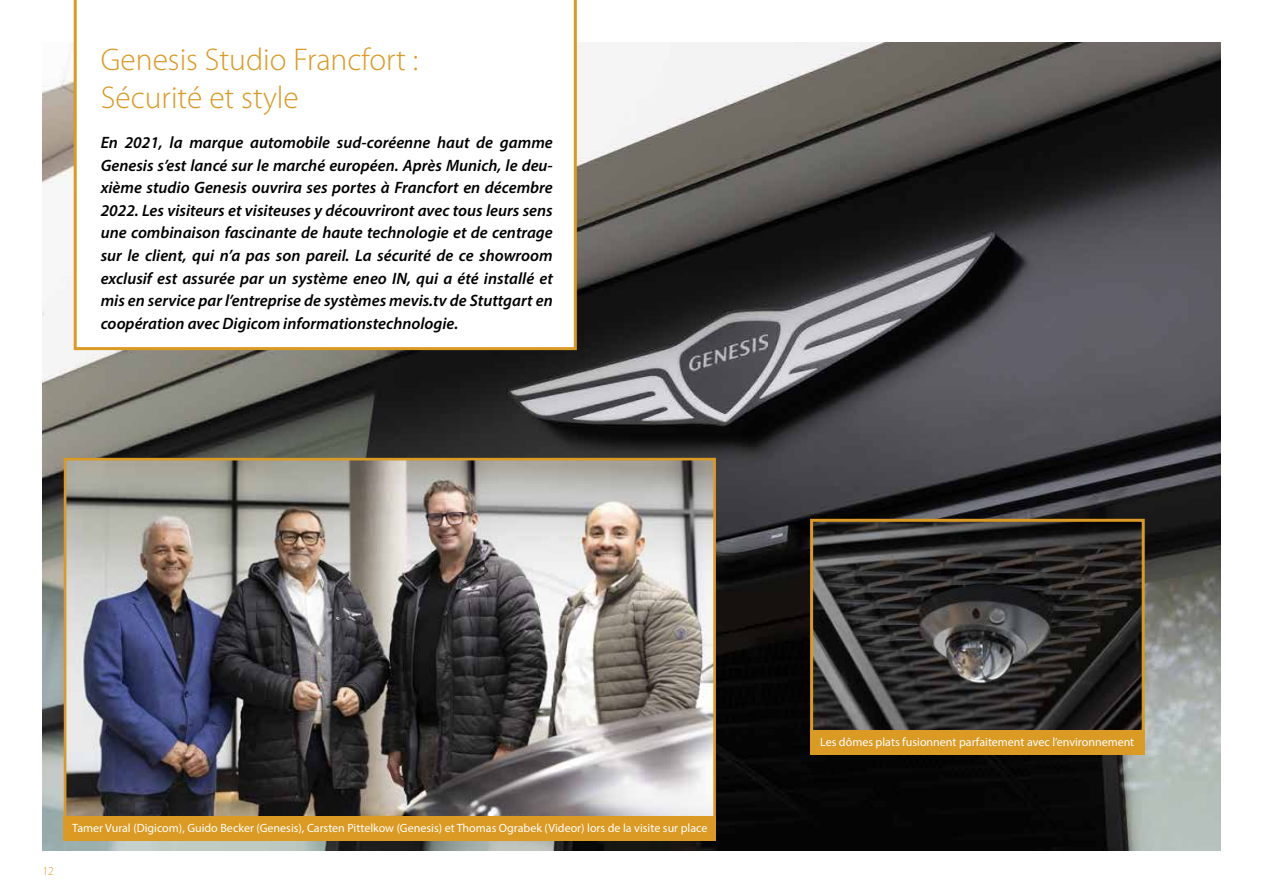
<style>
.page{position:relative;width:1263px;height:893px;background:#fff}
.page>*{position:absolute;margin:0;border:0;box-sizing:border-box;transform-origin:0 0}
.t1{font:300 31.5px/37.8px "Myriad Pro";color:#da9a23}
.t2{font:italic 600 16.5px/22.5px "Myriad Pro";color:#000;text-align:justify}
.t3{font:12px "Myriad Pro";color:#fff}
.t4{font:300 12px "Myriad Pro";color:#da9a23}
</style>
<div class="page">
<img style="left:43px;top:43px;width:1177px;height:807px">
<svg style="left:808px;top:517px;width:338px;height:228px;background:#383530"></svg>
<div style="left:810px;top:730px;width:335px;height:25px;background:#da9a23"></div>
<svg style="left:74px;top:0;width:503px;height:350px"></svg>
<img style="left:62px;top:456px;width:655px;height:379px">
<div style="left:64px;top:816px;width:652px;height:25px;background:#da9a23"></div>
<h1 class="t1" style="left:101px;top:42px;width:319px">Genesis Studio Francfort :<br>Sécurité et style</h1>
<p class="t2" style="left:101px;top:131px;width:454px">En 2021, la marque automobile sud-coréenne haut de gamme Genesis s’est lancé sur le marché européen. Après Munich, le deu&shy;xième studio Genesis ouvrira ses portes à Francfort en décembre 2022. Les visiteurs et visiteuses y découvriront avec tous leurs sens une combinaison fascinante de haute technologie et de centrage sur le client, qui n’a pas son pareil. La sécurité de ce showroom exclusif est assurée par un système eneo IN, qui a été installé et mis en service par l’entreprise de systèmes mevis.tv de Stuttgart en coopération avec Digicom informationstechnologie.</p>
<p class="t4" style="left:43px;top:865px;width:13px">12</p>
<p class="t3" style="left:72px;top:821px;width:637px">Tamer Vural (Digicom), Guido Becker (Genesis), Carsten Pittelkow (Genesis) et Thomas Ograbek (Videor) lors de la visite sur place</p>
<p class="t3" style="left:820px;top:734px;width:316px">Les dômes plats fusionnent parfaitement avec l’environnement</p>
</div>
